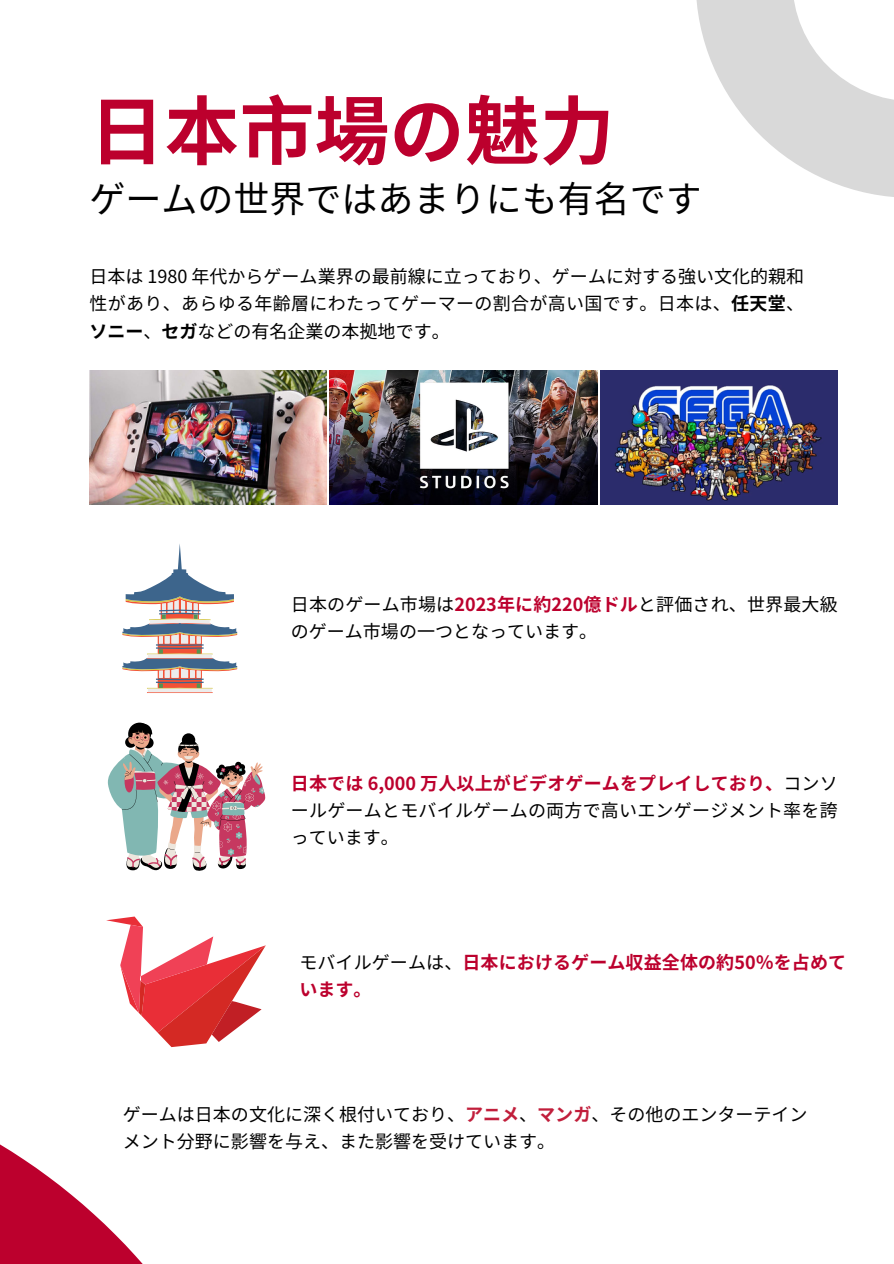
<style>
.page{position:relative;width:894px;height:1264px;background:#fff}
.page>*{position:absolute;margin:0;border:0;box-sizing:border-box;transform-origin:0 0}
.t1{font:700 75px "Noto Sans CJ Ksc";color:#bc002d}
.t2{font:36px "Noto Sans CJ Ksc";color:#000}
.t3{font:18px/27px "Noto Sans JP";color:#000;text-align:justify}
.t4{font:700 18px/27px "Noto Sans JP";letter-spacing:.005em;color:#bc002d}
.s1{font-weight:700}
.s2{font-weight:700;color:#bc002d}
.s3{font-weight:400;color:#000}
.s4{font-weight:700;color:#c11e3b}
</style>
<div class="page">
<svg style="left:0;top:1144px;width:142px;height:119px;fill:#bc002d"></svg>
<svg style="left:696px;top:0;width:197px;height:197px"></svg>
<img style="left:89px;top:371px;width:238px;height:134px">
<img style="left:330px;top:371px;width:267px;height:134px">
<img style="left:600px;top:371px;width:237px;height:134px">
<svg style="left:122px;top:544px;width:115px;height:149px"></svg>
<svg style="left:107px;top:722px;width:159px;height:149px"></svg>
<svg style="left:106px;top:916px;width:160px;height:131px"></svg>
<p class="t1" style="left:89px;top:72px;width:517px">日本市場の魅力</p>
<p class="t2" style="left:89px;top:170px;width:614px">ゲームの世界ではあまりにも有名です</p>
<p class="t3" style="left:89px;top:262px;width:716px">日本は 1980 年代からゲーム業界の最前線に立っており、ゲームに対する強い文化的親和性があり、あらゆる年齢層にわたってゲーマーの割合が高い国です。日本は、<span class="s1">任天堂</span>、<span class="s1">ソニー</span>、<span class="s1">セガ</span>などの有名企業の本拠地です。</p>
<p class="t3" style="left:291px;top:590px;width:548px">日本のゲーム市場は<span class="s2">2023年に約220億ドル</span>と評価され、世界最大級のゲーム市場の一つとなっています。</p>
<p class="t3" style="left:291px;top:769px;width:548px"><span class="s2">日本では 6,000 万人以上がビデオゲームをプレイしており、</span>コンソールゲームとモバイルゲームの両方で高いエンゲージメント率を誇っています。</p>
<p class="t4" style="left:299px;top:947px;width:548px"><span class="s3">モバイルゲームは、</span>日本におけるゲーム収益全体の約50％を占めています。</p>
<p class="t3" style="left:123px;top:1099px;width:686px">ゲームは日本の文化に深く根付いており、<span class="s4">アニメ</span>、<span class="s4">マンガ</span>、その他のエンターテイン</p>
<p class="t3" style="left:123px;top:1126px;width:434px">メント分野に影響を与え、また影響を受けています。</p>
</div>
